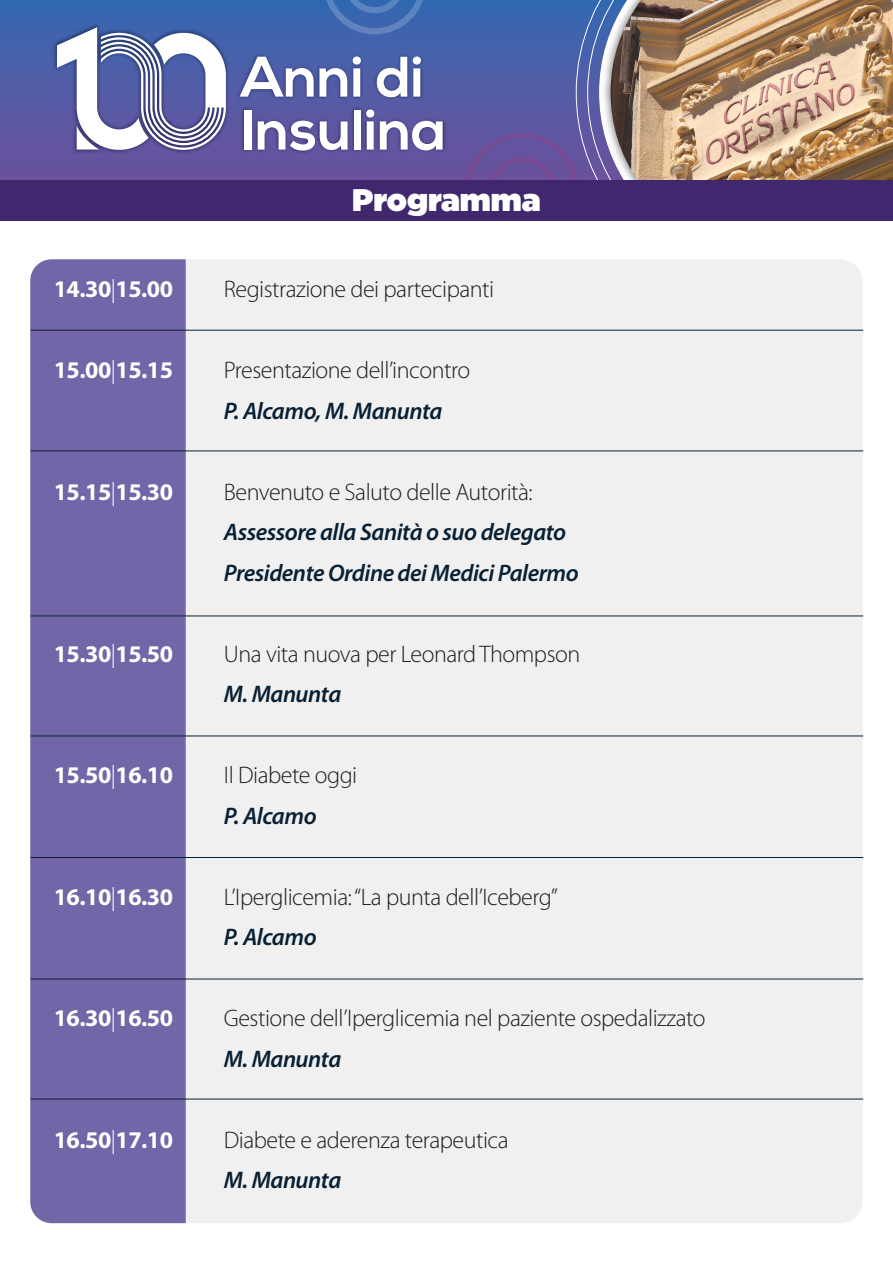
<style>
.page{position:relative;width:893px;height:1263px;background:#fff}
.page>*{position:absolute;margin:0;border:0;box-sizing:border-box;transform-origin:0 0}
.t1{font:700 57px/52.9px "Nexa";color:#fff}
.t2{font:900 31.2px "Gotham";color:#fff}
.t3{font:300 24px "Myriad Pro";letter-spacing:-.02em;color:#1d1d1b}
.t4{font:italic 600 24px/40.5px "Myriad Pro";letter-spacing:-.02em;color:#082034}
.t5{font:700 24px "Myriad Pro";letter-spacing:-.02em;color:#fff}
.s1{font-weight:300}
</style>
<div class="page">
<div style="left:0;top:0;width:893px;height:180px;background:linear-gradient(to bottom,#3568b1,#6e519d)"></div>
<svg style="left:576px;top:0;width:23px;height:180px;background:#5d69ad"></svg>
<svg style="left:323px;top:0;width:103px;height:34px;background:#426eb3"></svg>
<img style="left:599px;top:0;width:11px;height:180px">
<img style="left:610px;top:0;width:283px;height:180px">
<img style="left:235px;top:43px;width:217px;height:131px">
<img style="left:52px;top:22px;width:180px;height:135px">
<svg style="left:57px;top:27px;width:169px;height:123px"></svg>
<svg style="left:465px;top:133px;width:114px;height:47px;background:#68519c"></svg>
<div style="left:186px;top:259px;width:677px;height:964px;background:#f0f0f0"></div>
<div style="left:30px;top:259px;width:156px;height:964px;background:#7265a8"></div>
<div style="left:0;top:181px;width:893px;height:40px;background:#40276e"></div>
<hr style="left:31px;top:330px;width:832px;height:1px;background:#082034">
<hr style="left:31px;top:616px;width:832px;height:1px;background:#082034">
<hr style="left:31px;top:736px;width:832px;height:1px;background:#082034">
<hr style="left:31px;top:857px;width:832px;height:1px;background:#082034">
<hr style="left:31px;top:979px;width:832px;height:1px;background:#082034">
<hr style="left:31px;top:1099px;width:832px;height:1px;background:#082034">
<hr style="left:31px;top:450px;width:832px;height:1px;background:#082034">
<h1 class="t1" style="left:241px;top:53px;width:207px">Anni di<br>Insulina</h1>
<h2 class="t2" style="left:352px;top:177px;width:190px">Programma</h2>
<p class="t5" style="left:54px;top:276px;width:121px">14.30<span class="s1">|</span>15.00</p>
<p class="t3" style="left:224px;top:276px;width:272px">Registrazione dei partecipanti</p>
<p class="t5" style="left:54px;top:357px;width:121px">15.00<span class="s1">|</span>15.15</p>
<p class="t3" style="left:224px;top:357px;width:248px">Presentazione dell’incontro</p>
<p class="t4" style="left:224px;top:391px;width:220px">P. Alcamo, M. Manunta</p>
<p class="t5" style="left:54px;top:478px;width:121px">15.15<span class="s1">|</span>15.30</p>
<p class="t3" style="left:224px;top:479px;width:310px">Benvenuto e Saluto delle Autorità:</p>
<p class="t4" style="left:224px;top:512px;width:356px">Assessore alla Sanità o suo delegato<br>Presidente Ordine dei Medici Palermo</p>
<p class="t5" style="left:54px;top:640px;width:121px">15.30<span class="s1">|</span>15.50</p>
<p class="t3" style="left:224px;top:641px;width:358px">Una vita nuova per Leonard Thompson</p>
<p class="t4" style="left:224px;top:674px;width:119px">M. Manunta</p>
<p class="t5" style="left:54px;top:762px;width:121px">15.50<span class="s1">|</span>16.10</p>
<p class="t3" style="left:224px;top:762px;width:135px">Il Diabete oggi</p>
<p class="t4" style="left:224px;top:796px;width:94px">P. Alcamo</p>
<p class="t5" style="left:54px;top:883px;width:121px">16.10<span class="s1">|</span>16.30</p>
<p class="t3" style="left:224px;top:884px;width:335px">L’Iperglicemia: “La punta dell’Iceberg”</p>
<p class="t4" style="left:224px;top:917px;width:94px">P. Alcamo</p>
<p class="t5" style="left:54px;top:1005px;width:121px">16.30<span class="s1">|</span>16.50</p>
<p class="t3" style="left:224px;top:1005px;width:483px">Gestione dell’Iperglicemia nel paziente ospedalizzato</p>
<p class="t4" style="left:224px;top:1039px;width:119px">M. Manunta</p>
<p class="t5" style="left:54px;top:1126px;width:121px">16.50<span class="s1">|</span>17.10</p>
<p class="t3" style="left:224px;top:1127px;width:286px">Diabete e aderenza terapeutica</p>
<p class="t4" style="left:224px;top:1160px;width:119px">M. Manunta</p>
</div>
